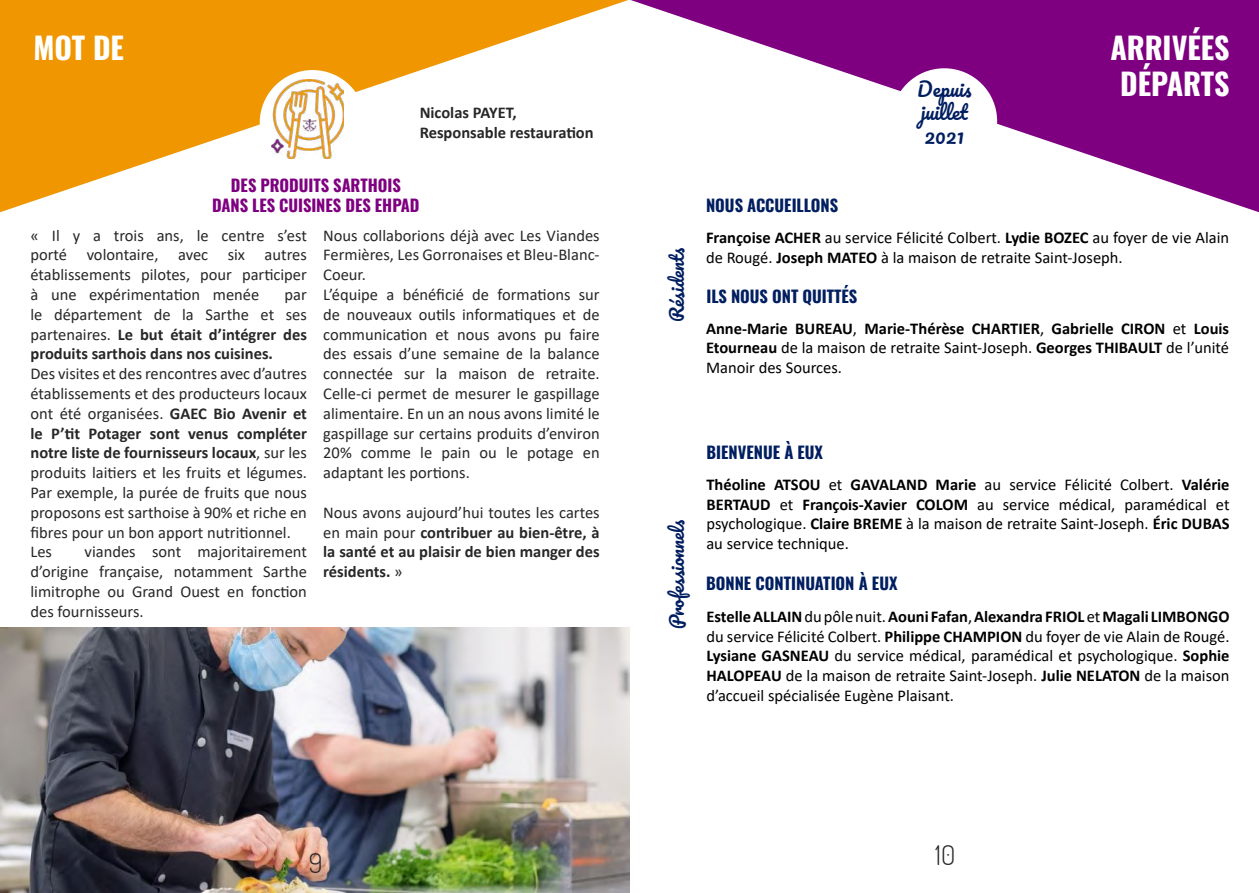
<style>
.page{position:relative;width:1259px;height:893px;background:#fff}
.page>*{position:absolute;margin:0;border:0;box-sizing:border-box;transform-origin:0 0}
.t1{font:30px/36px "Oswald";color:#fff;text-align:center}
.t2{font:300 27px "Dosis";color:#272727}
.t3{font:19.5px/23.4px "Pacifico";color:#001e60}
.t4{font:18px "Pacifico";color:#001e60}
.t5{font:16.5px/19.8px "Calibri";color:#272727}
.t6{font:16.5px/19.8px "Calibri";color:#000;text-align:justify}
.t7{font:700 16.5px/19.8px "Calibri";color:#272727;text-align:justify}
.t8{font:700 16.5px/19.8px "Calibri";color:#000;text-align:justify}
.t9{font:16.5px "Oswald";color:#001e60}
.t10{font:16.5px/19.8px "Oswald";color:#7e0080;text-align:center}
.s1{font-weight:400}
.s2{font-weight:700}
</style>
<div class="page">
<img style="left:0;top:627px;width:629px;height:266px">
<svg style="left:0;top:0;width:628px;height:212px;fill:#ef9600"></svg>
<div style="left:260px;top:71px;width:105px;height:104px;background:#fff;border-radius:50%"></div>
<div style="left:260px;top:70px;width:105px;height:106px;border:2px solid #fff;border-radius:50%"></div>
<img style="left:272px;top:80px;width:71px;height:79px">
<svg style="left:631px;top:0;width:628px;height:212px;fill:#7e0080"></svg>
<div style="left:892px;top:69px;width:104px;height:104px;background:#fff;border-radius:50%"></div>
<div style="left:891px;top:68px;width:106px;height:106px;border:2px solid #fff;border-radius:50%"></div>
<h1 class="t1" style="left:34px;top:27px;width:92px">MOT DE</h1>
<p class="t7" style="left:420px;top:103px;width:176px">Nicolas PAYET,<br>Responsable restauration</p>
<p class="t10" style="left:212px;top:174px;width:209px">DES PRODUITS SARTHOIS<br>DANS LES CUISINES DES EHPAD</p>
<p class="t5" style="left:323px;top:225px;width:278px">Nous collaborions déjà avec Les Viandes Fermières, Les Gorronaises et Bleu-Blanc-Coeur.<br>L’équipe a bénéficié de formations sur de nouveaux outils informatiques et de communication et nous avons pu faire des essais d’une semaine de la balance connectée sur la maison de retraite.<br>Celle-ci permet de mesurer le gaspillage alimentaire. En un an nous avons limité le gaspillage sur certains produits d’environ 20% comme le pain ou le potage en adaptant les portions.</p>
<p class="t7" style="left:323px;top:502px;width:278px"><span class="s1">Nous avons aujourd’hui toutes les cartes en main pour</span> contribuer au bien-être, à la santé et au plaisir de bien manger des résidents. <span class="s1">»</span></p>
<p class="t5" style="left:30px;top:225px;width:278px;text-align:justify">« Il y a trois ans, le centre s’est porté volontaire, avec six autres établissements pilotes, pour participer à une expérimentation menée</p>
<p class="t7" style="left:30px;top:284px;width:278px;text-indent:254px"><span class="s1">par le département de la Sarthe et ses partenaires.</span> Le but était d’intégrer des produits sarthois dans nos cuisines.</p>
<p class="t5" style="left:30px;top:363px;width:278px">Des visites et des rencontres avec d’autres établissements et des producteurs locaux ont été organisées. <span class="s2">GAEC Bio Avenir et le P’tit Potager sont venus compléter notre liste de fournisseurs locaux</span>, sur les produits laitiers et les fruits et légumes.<br>Par exemple, la purée de fruits que nous proposons est sarthoise à 90% et riche en fibres pour un bon apport nutritionnel.<br>Les</p>
<p class="t5" style="left:30px;top:542px;width:278px;text-align:justify;text-indent:54px">viandes sont majoritairement d’origine française, notamment Sarthe limitrophe ou Grand Ouest en fonction des fournisseurs.</p>
<h2 class="t2" style="left:309px;top:844px;width:15px">9</h2>
<p class="t3" style="left:917px;top:78px;width:56px">Depuis juillet<br>2021</p>
<h1 class="t1" style="left:1110px;top:27px;width:121px">ARRIVÉES<br>DÉPARTS</h1>
<p class="t4" style="left:667px;top:322px;width:76px;rotate:-90deg">Résidents</p>
<p class="t9" style="left:706px;top:191px;width:134px">NOUS ACCUEILLONS</p>
<p class="t6" style="left:706px;top:227px;width:524px"><span class="s2">Françoise ACHER</span> au service Félicité Colbert. <span class="s2">Lydie BOZEC</span> au foyer de vie Alain de Rougé. <span class="s2">Joseph MATEO</span> à la maison de retraite Saint-Joseph.</p>
<p class="t9" style="left:706px;top:281px;width:153px">ILS NOUS ONT QUITTÉS</p>
<p class="t8" style="left:706px;top:318px;width:525px">Anne-Marie BUREAU<span class="s1">,</span> Marie-Thérèse CHARTIER<span class="s1">,</span> Gabrielle CIRON <span class="s1">et</span> Louis Etourneau <span class="s1">de la maison de retraite Saint-Joseph.</span> Georges THIBAULT <span class="s1">de l’unité Manoir des Sources.</span></p>
<p class="t4" style="left:667px;top:629px;width:111px;rotate:-90deg">Professionnels</p>
<p class="t9" style="left:706px;top:438px;width:118px">BIENVENUE À EUX</p>
<p class="t6" style="left:706px;top:474px;width:525px"><span class="s2">Théoline ATSOU</span> et <span class="s2">GAVALAND Marie</span> au service Félicité Colbert. <span class="s2">Valérie BERTAUD</span> et <span class="s2">François-Xavier COLOM</span> au service médical, paramédical et psychologique. <span class="s2">Claire BREME</span> à la maison de retraite Saint-Joseph. <span class="s2">Éric DUBAS </span>au service technique.</p>
<p class="t9" style="left:706px;top:569px;width:193px">BONNE CONTINUATION À EUX</p>
<p class="t6" style="left:706px;top:606px;width:525px"><span class="s2">Estelle ALLAIN</span> du pôle nuit. <span class="s2">Aouni Fafan</span>, <span class="s2">Alexandra FRIOL</span> et <span class="s2">Magali LIMBONGO </span>du service Félicité Colbert. <span class="s2">Philippe CHAMPION</span> du foyer de vie Alain de Rougé.<br><span class="s2">Lysiane GASNEAU</span> du service médical, paramédical et psychologique. <span class="s2">Sophie HALOPEAU</span> de la maison de retraite Saint-Joseph. <span class="s2">Julie NELATON</span> de la maison d’accueil spécialisée Eugène Plaisant.</p>
<h2 class="t2" style="left:935px;top:836px;width:22px">10</h2>
</div>
